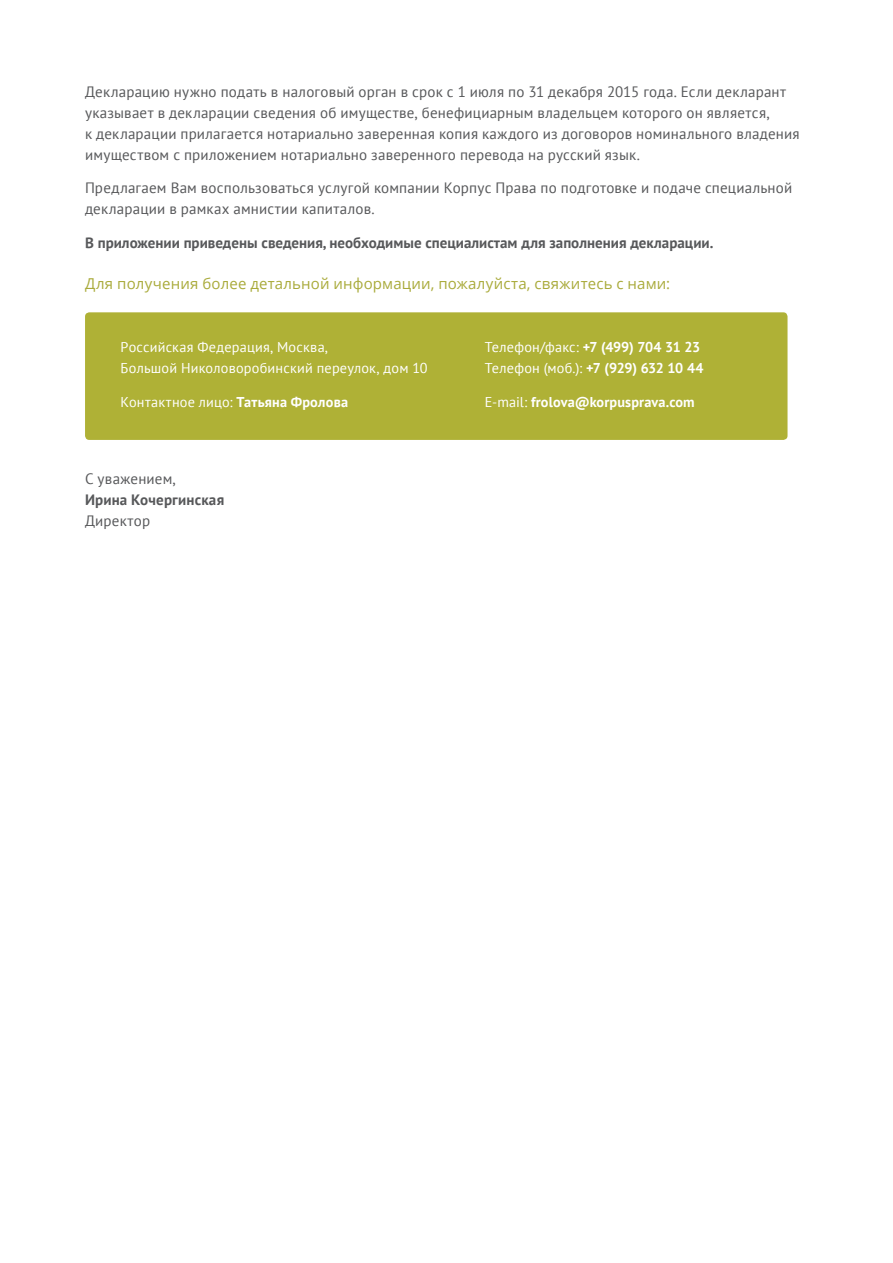
<style>
.page{position:relative;width:893px;height:1263px;background:#fff}
.page>*{position:absolute;margin:0;border:0;box-sizing:border-box;transform-origin:0 0}
.t1{font:15px/21px "PT Sans";letter-spacing:.01em;color:#57585a}
.t2{font:700 15px "PT Sans";color:#57585a}
.t3{font:15px "Open Sans";letter-spacing:.01em;color:#a9aa3a}
.t4{font:14.25px/21px "PT Sans";letter-spacing:.015em;color:#fff}
.t5{font:700 14.25px/21px "PT Sans";letter-spacing:-.02em;color:#fff}
.t6{font:700 14.25px "PT Sans";letter-spacing:.01em;color:#fff}
.s1{font-weight:700}
.s2{font-weight:400}
</style>
<div class="page">
<div style="left:85px;top:312px;width:702px;height:128px;background:#afb136;border-radius:4px"></div>
<p class="t1" style="left:85px;top:80px;width:716px">Декларацию нужно подать в налоговый орган в срок 1с июля по 31 декабря 2015 года. Если декларант указывает в декларации сведения об имуществе, бенефициарным владельцем которого он является,<br>к декларации прилагается нотариально заверенная копия каждого из договоров номинального владения имуществом с приложением нотариально заверенного перевода на русский язык.</p>
<p class="t1" style="left:85px;top:177px;width:709px">Предлагаем Вам воспользоваться услугой компании Корпус Права по подготовке и подаче специальной декларации в рамках амнистии капиталов.</p>
<p class="t2" style="left:85px;top:233px;width:630px">В приложении приведены сведения, необходимые специалистам для заполнения декларации.</p>
<p class="t3" style="left:85px;top:273px;width:587px">Для получения более детальной информации, пожалуйста, свяжитесь с нами:</p>
<p class="t4" style="left:121px;top:336px;width:308px">Российская Федерация, Москва,<br>Большой Николоворобинский переулок, дом 10</p>
<p class="t4" style="left:121px;top:391px;width:229px">Контактное лицо: <span class="s1">Татьяна Фролова</span></p>
<p class="t1" style="left:85px;top:467px;width:92px">С уважением,</p>
<p class="t2" style="left:85px;top:489px;width:141px">Ирина Кочергинская</p>
<p class="t1" style="left:85px;top:509px;width:67px">Директор</p>
<p class="t5" style="left:485px;top:336px;width:220px"><span class="s2">Телефон/факс:</span> +7 )499( 704 31 23<br><span class="s2">Телефон (моб :(.</span> +7 )929( 632 10 44</p>
<p class="t6" style="left:485px;top:393px;width:211px"><span class="s2">-E mail:</span> frolova@korpusprava.com</p>
</div>
